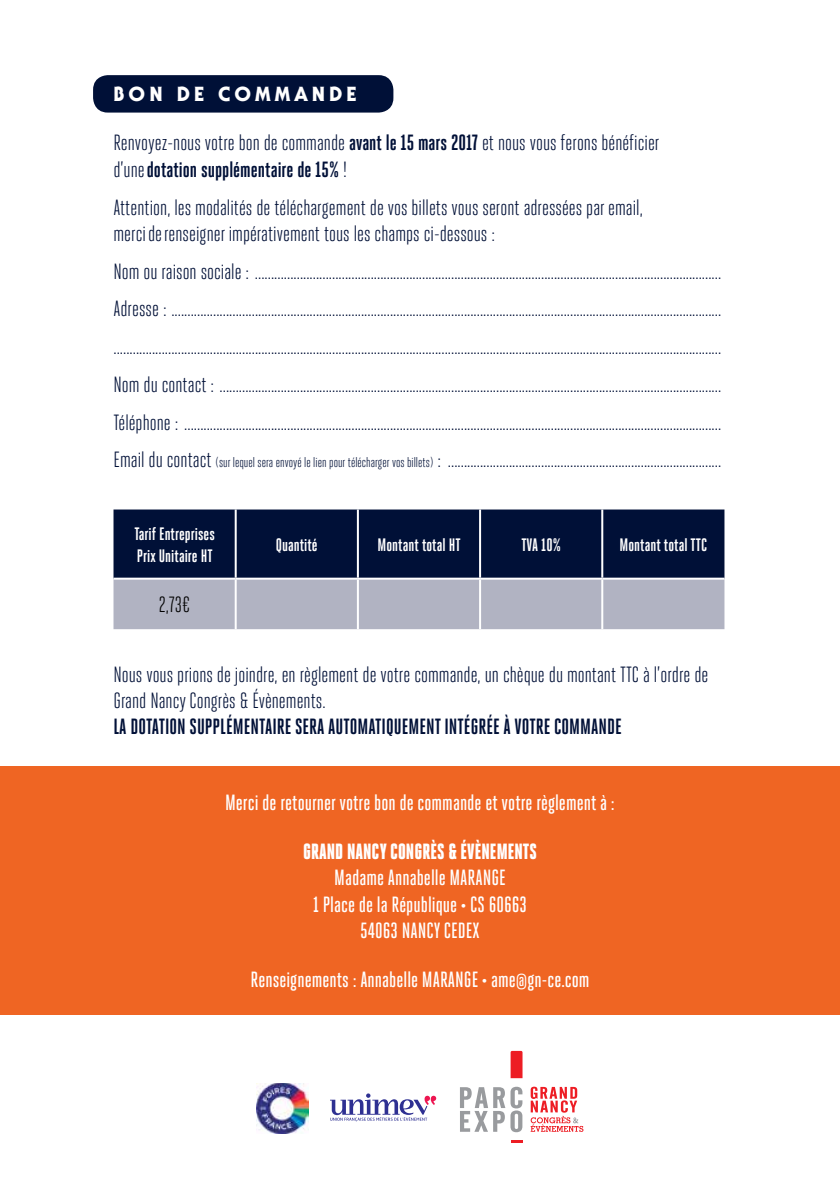
<style>
.page{position:relative;width:840px;height:1191px;background:#fff}
.page>*{position:absolute;margin:0;border:0;box-sizing:border-box;transform-origin:0 0}
.t1{font:22px/37.8px "Heroic Condensed";color:#001037}
.t2{font:500 22px/26.4px "Heroic Condensed";color:#fff;text-align:center}
.t3{font:700 22px "Heroic Condensed";color:#001037}
.t4{font:900 22px "Heroic Condensed";color:#fff}
.t5{font:22px "Heroic Condensed";color:#000}
.t6{font:800 20px "Serif Gothic Std";letter-spacing:.2em;color:#fff}
.t7{font:700 18px/21.6px "Heroic Condensed";color:#fff}
.s1{font-weight:700}
.s2{font-size:14px}
</style>
<div class="page">
<div style="left:93px;top:75px;width:300px;height:38px;background:#001037;border-radius:15px"></div>
<svg style="left:530px;top:1086px;width:53px;height:45px"></svg>
<svg style="left:510px;top:1051px;width:12px;height:27px"></svg>
<svg style="left:511px;top:1140px;width:11px;height:2px"></svg>
<svg style="left:460px;top:1086px;width:62px;height:46px"></svg>
<img style="left:256px;top:1083px;width:52px;height:50px">
<svg style="left:330px;top:1093px;width:106px;height:28px"></svg>
<div style="left:0;top:766px;width:839px;height:248px;background:#ef6523"></div>
<div style="left:113px;top:509px;width:611px;height:68px;background:#001037"></div>
<div style="left:113px;top:579px;width:611px;height:50px;background:#b1b3c2"></div>
<hr style="left:234px;top:509px;width:2px;height:68px;background:#fff">
<hr style="left:356px;top:509px;width:2px;height:68px;background:#fff">
<hr style="left:479px;top:509px;width:2px;height:68px;background:#fff">
<hr style="left:601px;top:509px;width:2px;height:68px;background:#fff">
<hr style="left:234px;top:579px;width:2px;height:50px;background:#fff">
<hr style="left:356px;top:579px;width:2px;height:50px;background:#fff">
<hr style="left:479px;top:579px;width:2px;height:50px;background:#fff">
<hr style="left:601px;top:579px;width:2px;height:50px;background:#fff">
<p class="t6" style="left:113px;top:82px;width:244px">BON DE COMMANDE</p>
<p class="t1" style="left:113px;top:130px;width:547px;line-height:26.4px">Renvoyez-nous votre bon de commande <span class="s1">avant le 15 mars 2017</span> et nous vous ferons bénéficier d’une <span class="s1">dotation supplémentaire de 15%</span> !</p>
<p class="t1" style="left:113px;top:194px;width:530px;line-height:26.4px">Attention, les modalités de téléchargement de vos billets vous seront adressées par email, merci de renseigner impérativement tous les champs ci-dessous :</p>
<p class="t1" style="left:113px;top:252px;width:609px;text-align:justify">Nom ou raison sociale : .................................................................................................................................................<br>Adresse : ........................................................................................................................................................................... .............................................................................................................................................................................................<br>Nom du contact : ............................................................................................................................................................<br>Téléphone : .......................................................................................................................................................................<br>Email du contact <span class="s2">(sur lequel sera envoyé le lien pour télécharger vos billets)</span> : .....................................................................................</p>
<p class="t7" style="left:134px;top:523px;width:82px">Tarif Entreprises<br>Prix Unitaire HT</p>
<p class="t7" style="left:276px;top:534px;width:43px">Quantité</p>
<p class="t7" style="left:377px;top:534px;width:84px">Montant total HT</p>
<p class="t7" style="left:521px;top:534px;width:41px">TVA 10%</p>
<p class="t7" style="left:619px;top:534px;width:89px">Montant total TTC</p>
<p class="t5" style="left:159px;top:592px;width:33px">2,73€</p>
<p class="t1" style="left:113px;top:661px;width:596px;line-height:26.4px">Nous vous prions de joindre, en règlement de votre commande, un chèque du montant TTC à l’ordre de<br>Grand Nancy Congrès &amp; Évènements.</p>
<p class="t3" style="left:113px;top:714px;width:509px">LA DOTATION SUPPLÉMENTAIRE SERA AUTOMATIQUEMENT INTÉGRÉE À VOTRE COMMANDE</p>
<p class="t2" style="left:225px;top:789px;width:391px">Merci de retourner votre bon de commande et votre règlement à :</p>
<p class="t4" style="left:303px;top:839px;width:235px">GRAND NANCY CONGRÈS &amp; ÉVÈNEMENTS</p>
<p class="t2" style="left:313px;top:864px;width:215px">Madame Annabelle MARANGE<br>1 Place de la République • CS 60663<br>54063 NANCY CEDEX</p>
<p class="t2" style="left:250px;top:966px;width:340px">Renseignements : Annabelle MARANGE • ame@gn-ce.com</p>
</div>
